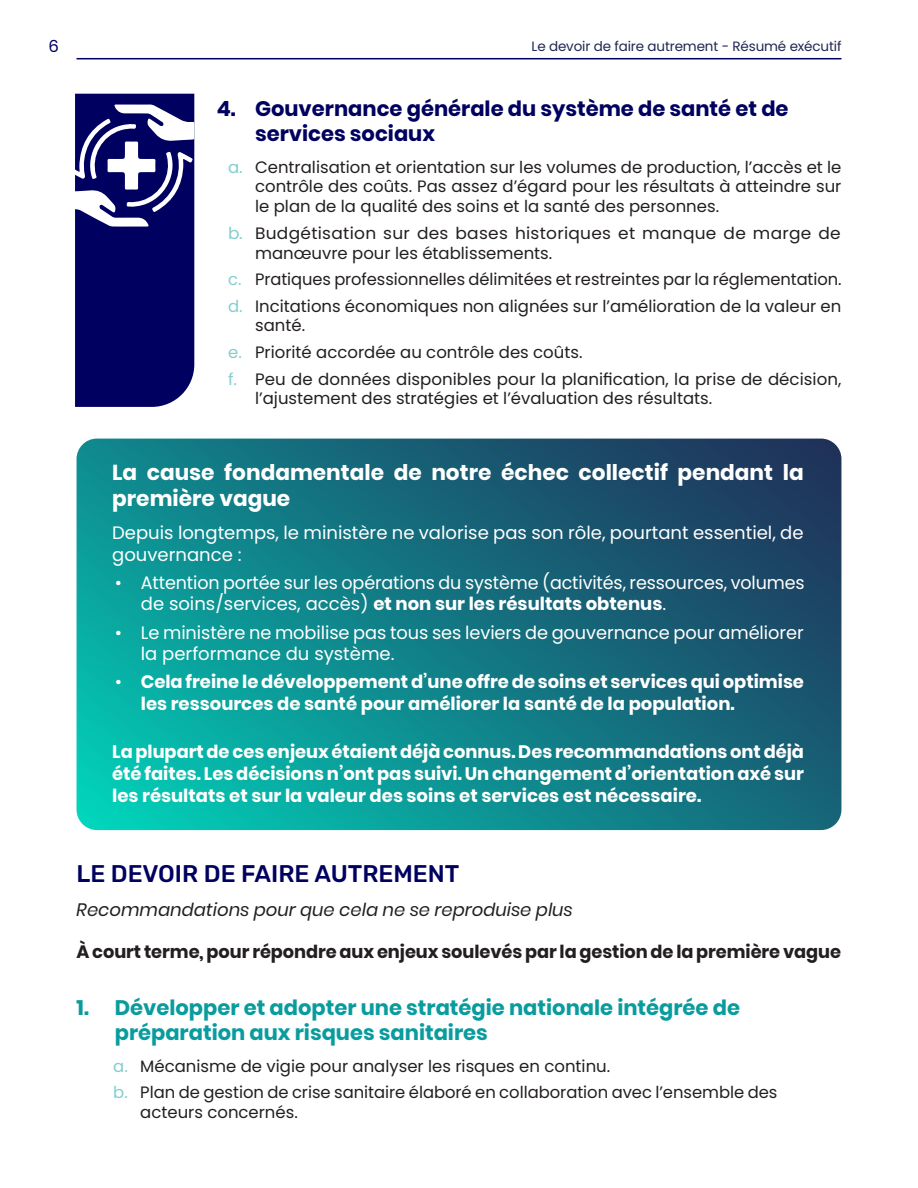
<style>
.page{position:relative;width:918px;height:1188px;background:#fff}
.page>*{position:absolute;margin:0;border:0;box-sizing:border-box;transform-origin:0 0}
.Titre_niveau_1{font:500 24px "Rubik";color:#000060}
.Titre_niveau_2{font:700 21.6px/26px "Poppins";color:#fff}
.Titre_niveau_2-2{font:700 21px/25.2px "Poppins";color:#099c9e}
.Titre_niveau_2-3{font:700 21px/25.2px "Poppins";color:#000060}
.Texte_Courant{font:700 18px/21.6px "Poppins";color:#fff}
.Texte_Courant-2{font:18px/21.6px "Poppins";letter-spacing:-.005em;color:#fff}
.t1{font:700 18px "Poppins";letter-spacing:-.005em;color:#231f20}
.t2{font:italic 18px "Poppins";color:#231f20}
.Texte_Courant-3{font:16.5px/19.8px "Poppins";color:#231f20}
.t3{font:16.5px "Poppins";color:#000060}
.t4{font:13.5px "Poppins";letter-spacing:-.01em;color:#222652}
.s1{color:#84cecf}
.s2{font-weight:700}
.s3{font-weight:400}
</style>
<div class="page">
<hr style="left:77px;top:58px;width:764px;height:1px;background:#000060">
<svg style="left:77px;top:439px;width:764px;height:391px;background:#127984"></svg>
<svg style="left:75px;top:94px;width:120px;height:313px;background:#242476"></svg>
<p class="t3" style="left:48px;top:37px;width:12px">6</p>
<p class="t4" style="left:532px;top:39px;width:311px">Le devoir de faire autrement - Résumé exécutif</p>
<p class="Titre_niveau_2-3" style="left:255px;top:96px;width:535px;text-indent:-38px">4. Gouvernance générale du système de santé et de services sociaux</p>
<p class="Texte_Courant-3" style="left:255px;top:157px;width:588px;text-align:justify;text-indent:-27px"><span class="s1">a.</span> Centralisation et orientation sur les volumes de production, l’accès et le contrôle des coûts. Pas assez d’égard pour les résultats à atteindre sur le plan de la qualité des soins et la santé des personnes.</p>
<p class="Texte_Courant-3" style="left:255px;top:223px;width:587px;text-indent:-27px"><span class="s1">b.</span> Budgétisation sur des bases historiques et manque de marge de manœuvre pour les établissements.</p>
<p class="Texte_Courant-3" style="left:228px;top:270px;width:615px"><span class="s1">c.</span> Pratiques professionnelles délimitées et restreintes par la réglementation.</p>
<p class="Texte_Courant-3" style="left:255px;top:296px;width:588px;text-indent:-27px"><span class="s1">d.</span> Incitations économiques non alignées sur l’amélioration de la valeur en santé.</p>
<p class="Texte_Courant-3" style="left:228px;top:342px;width:356px"><span class="s1">e.</span> Priorité accordée au contrôle des coûts.</p>
<p class="Texte_Courant-3" style="left:255px;top:369px;width:588px;text-indent:-27px"><span class="s1">f.</span> Peu de données disponibles pour la planification, la prise de décision, l’ajustement des stratégies et l’évaluation des résultats.</p>
<p class="Titre_niveau_2" style="left:112px;top:460px;width:693px">La cause fondamentale de notre échec collectif pendant la première vague</p>
<p class="Texte_Courant-2" style="left:112px;top:522px;width:693px">Depuis longtemps, le ministère ne valorise pas son rôle, pourtant essentiel, de gouvernance :</p>
<p class="Texte_Courant-2" style="left:141px;top:572px;width:665px;text-indent:-26px">• Attention portée sur les opérations du système (activités, ressources, volumes de soins/services, accès) <span class="s2">et non sur les résultats obtenus</span>.</p>
<p class="Texte_Courant-2" style="left:141px;top:622px;width:664px;text-indent:-26px">• Le ministère ne mobilise pas tous ses leviers de gouvernance pour améliorer la performance du système.</p>
<p class="Texte_Courant" style="left:141px;top:671px;width:665px;text-indent:-26px"><span class="s3">•</span> Cela freine le développement d’une offre de soins et services qui optimise les ressources de santé pour améliorer la santé de la population.</p>
<p class="Texte_Courant" style="left:112px;top:741px;width:693px;text-align:justify">La plupart de ces enjeux étaient déjà connus. Des recommandations ont déjà été faites. Les décisions n’ont pas suivi. Un changement d’orientation axé sur les résultats et sur la valeur des soins et services est nécessaire.</p>
<p class="Titre_niveau_1" style="left:77px;top:859px;width:384px">LE DEVOIR DE FAIRE AUTREMENT</p>
<p class="t2" style="left:77px;top:899px;width:498px">Recommandations pour que cela ne se reproduise plus</p>
<p class="t1" style="left:77px;top:941px;width:766px">À court terme, pour répondre aux enjeux soulevés par la gestion de la première vague</p>
<p class="Titre_niveau_2-2" style="left:115px;top:995px;width:627px;text-indent:-38px">1. Développer et adopter une stratégie nationale intégrée de préparation aux risques sanitaires</p>
<p class="Texte_Courant-3" style="left:113px;top:1056px;width:498px"><span class="s1">a.</span> Mécanisme de vigie pour analyser les risques en continu.</p>
<p class="Texte_Courant-3" style="left:140px;top:1083px;width:639px;text-indent:-27px"><span class="s1">b.</span> Plan de gestion de crise sanitaire élaboré en collaboration avec l’ensemble des acteurs concernés.</p>
</div>
